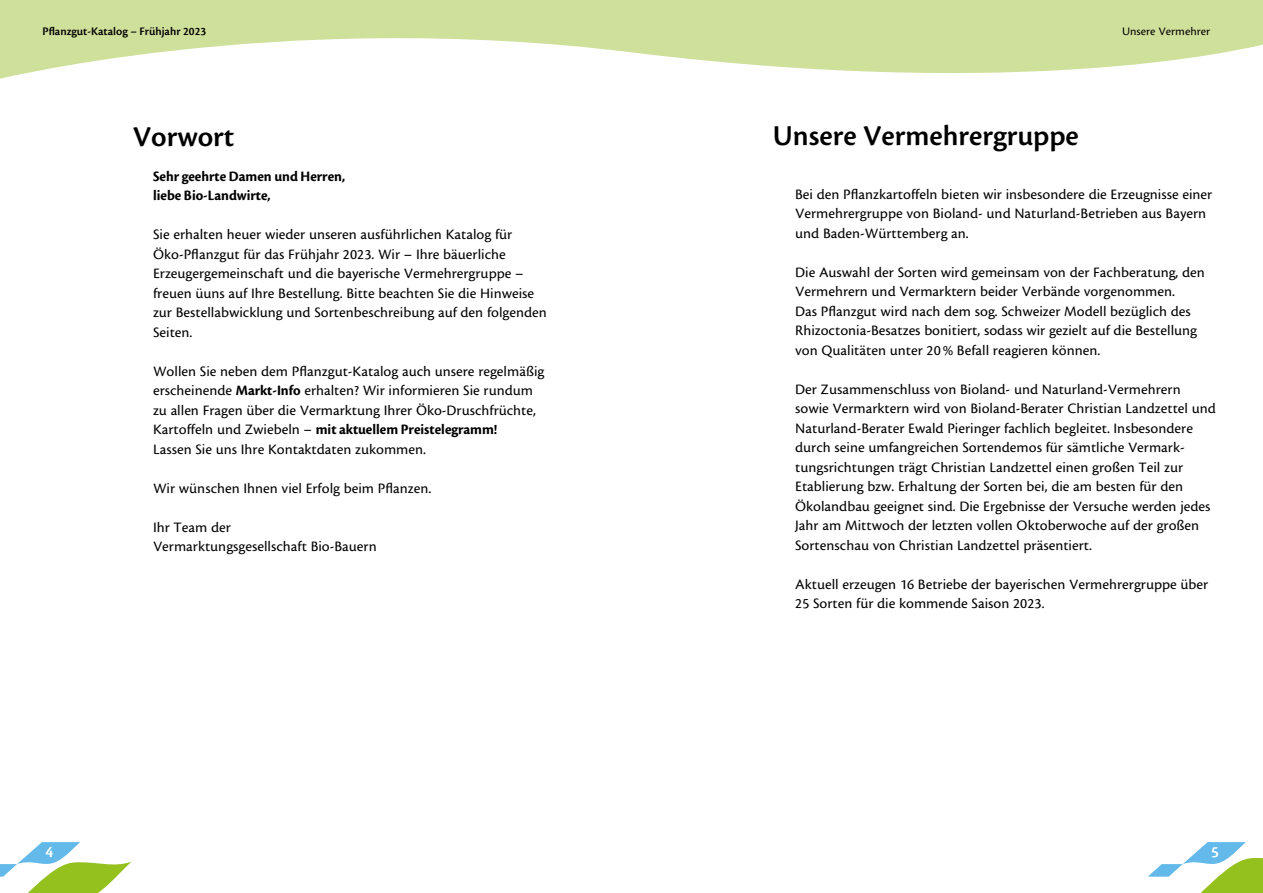
<style>
.page{position:relative;width:1263px;height:893px;background:#fff}
.page>*{position:absolute;margin:0;border:0;box-sizing:border-box;transform-origin:0 0}
.t1{font:600 30px "Cronos";color:#000}
.t2{font:600 16.5px "Cronos";color:#fff}
.t3{font:15px/19.5px "Cronos";color:#000}
.t4{font:700 15px/19.5px "Cronos";color:#000}
.t5{font:600 12px "Cronos";color:#000}
.t6{font:12px "Cronos";color:#000}
.s1{font-weight:700}
</style>
<div class="page">
<svg style="left:1148px;top:842px;width:115px;height:51px"></svg>
<svg style="left:0;top:842px;width:132px;height:51px"></svg>
<svg style="left:0;top:0;width:1263px;height:79px;fill:#cfe09b"></svg>
<p class="t5" style="left:43px;top:24px;width:165px">Pflanzgut-Katalog – Frühjahr 2023</p>
<p class="t6" style="left:1122px;top:24px;width:90px">Unsere Vermehrer</p>
<h1 class="t1" style="left:133px;top:121px;width:103px">Vorwort</h1>
<h1 class="t1" style="left:773px;top:119px;width:307px">Unsere Vermehrergruppe</h1>
<p class="t3" style="left:795px;top:184px;width:419px">Bei den Pflanzkartoffeln bieten wir insbesondere die Erzeugnisse einer<br>Vermehrergruppe von Bioland- und Naturland-Betrieben aus Bayern und Baden-Württemberg an.</p>
<p class="t3" style="left:795px;top:262px;width:411px">Die Auswahl der Sorten wird gemeinsam von der Fachberatung, den Vermehrern und Vermarktern beider Verbände vorgenommen.<br>Das Pflanzgut wird nach dem sog. Schweizer Modell bezüglich des Rhizoctonia-Besatzes bonitiert, sodass wir gezielt auf die Bestellung von Qualitäten unter 20% Befall reagieren können.</p>
<p class="t3" style="left:795px;top:379px;width:422px">Der Zusammenschluss von Bioland- und Naturland-Vermehrern sowie Vermarktern wird von Bioland-Berater Christian Landzettel und Naturland-Berater Ewald Pieringer fachlich begleitet. Insbesondere durch seine umfangreichen Sortendemos für sämtliche Vermark&shy;tungsrichtungen trägt Christian Landzettel einen großen Teil zur Etablierung bzw. Erhaltung der Sorten bei, die am besten für den Ökolandbau geeignet sind. Die Ergebnisse der Versuche werden jedes Jahr am Mittwoch der letzten vollen Oktoberwoche auf der großen Sortenschau von Christian Landzettel präsentiert.</p>
<p class="t3" style="left:795px;top:574px;width:415px">Aktuell erzeugen 16 Betriebe der bayerischen Vermehrergruppe über<br>25 Sorten für die kommende Saison 2023.</p>
<p class="t4" style="left:153px;top:166px;width:193px">Sehr geehrte Damen und Herren, liebe Bio-Landwirte,</p>
<p class="t3" style="left:153px;top:225px;width:395px">Sie erhalten heuer wieder unseren ausführlichen Katalog für Öko-Pflanzgut für das Frühjahr 2023. Wir – Ihre bäuerliche Erzeugergemeinschaft und die bayerische Vermehrergruppe – freuen üuns auf Ihre Bestellung. Bitte beachten Sie die Hinweise zur Bestellabwicklung und Sortenbeschreibung auf den folgenden Seiten.</p>
<p class="t3" style="left:153px;top:361px;width:393px">Wollen Sie neben dem Pflanzgut-Katalog auch unsere regelmäßig erscheinende <span class="s1">Markt-Info</span> erhalten? Wir informieren Sie rundum zu allen Fragen über die Vermarktung Ihrer Öko-Druschfrüchte, Kartoffeln und Zwiebeln – <span class="s1">mit aktuellem Preistelegramm!<br></span>Lassen Sie uns Ihre Kontaktdaten zukommen.</p>
<p class="t3" style="left:153px;top:478px;width:280px">Wir wünschen Ihnen viel Erfolg beim Pflanzen.</p>
<p class="t3" style="left:153px;top:517px;width:225px">Ihr Team der<br>Vermarktungsgesellschaft Bio-Bauern</p>
<p class="t2" style="left:46px;top:843px;width:9px">4</p>
<p class="t2" style="left:1211px;top:843px;width:9px">5</p>
</div>
